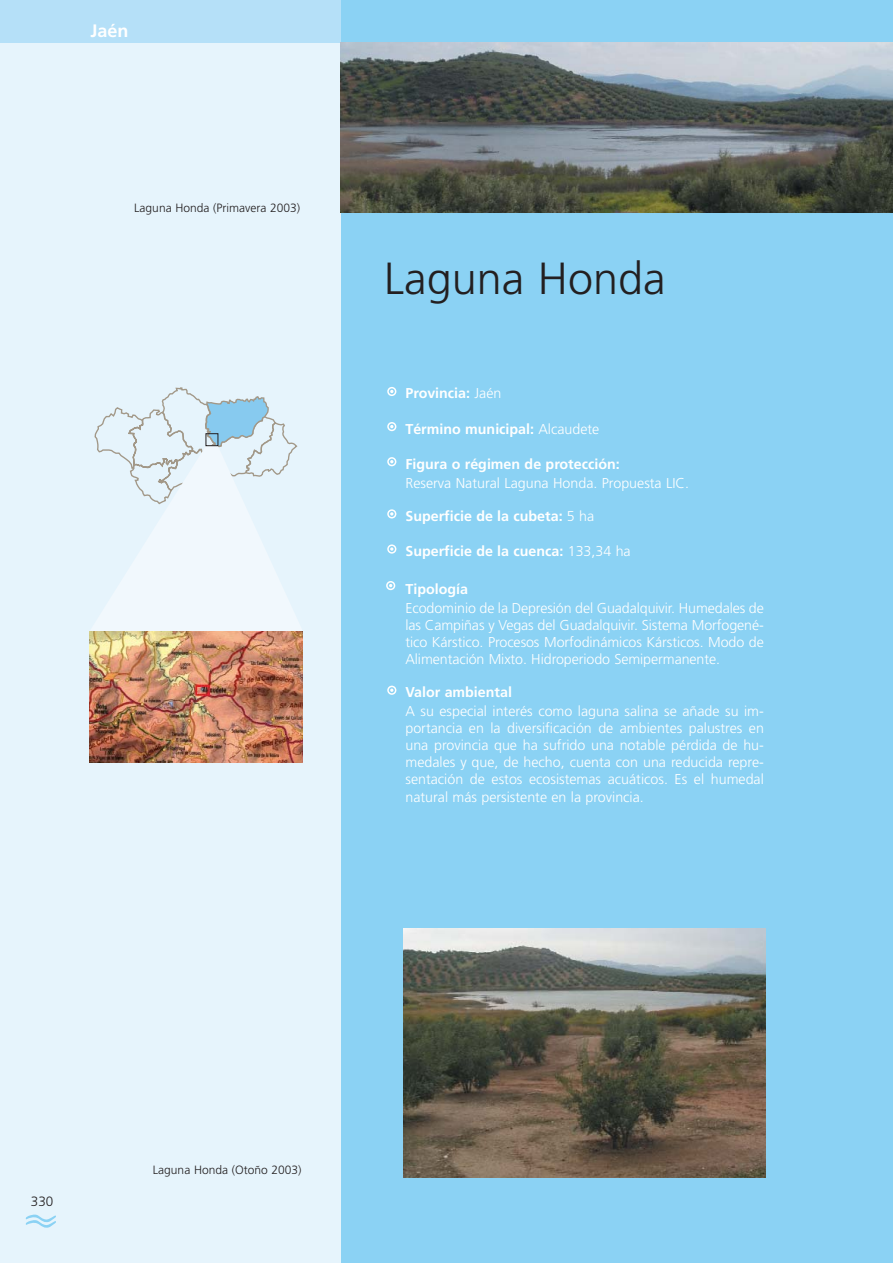
<style>
.page{position:relative;width:893px;height:1263px;background:#fff}
.page>*{position:absolute;margin:0;border:0;box-sizing:border-box;transform-origin:0 0}
.t1{font:300 45px "Frutiger";color:#231f20}
.t2{font:700 18px "Frutiger";color:#fff}
.t3{font:300 14.25px/17.1px "Frutiger";color:#fff;text-align:justify}
.t4{font:700 14.25px "Frutiger";color:#fff}
.t5{font:300 13.5px "Frutiger";color:#231f20}
.t6{font:300 12px "Frutiger";color:#231f20}
.s1{font-weight:300}
</style>
<div class="page">
<div style="left:340px;top:0;width:553px;height:1263px;background:#8bd2f4"></div>
<div style="left:0;top:43px;width:340px;height:1220px;background:#e6f4fc"></div>
<div style="left:0;top:0;width:340px;height:43px;background:#b5e0f8"></div>
<svg style="left:25px;top:1214px;width:31px;height:14px"></svg>
<div style="left:387px;top:686px;width:9px;height:9px;border:2px solid #fff;border-radius:50%"></div>
<div style="left:386px;top:581px;width:9px;height:9px;border:2px solid #fff;border-radius:50%"></div>
<div style="left:387px;top:544px;width:9px;height:10px;border:2px solid #fff;border-radius:50%"></div>
<div style="left:387px;top:509px;width:9px;height:9px;border:2px solid #fff;border-radius:50%"></div>
<div style="left:387px;top:457px;width:9px;height:9px;border:2px solid #fff;border-radius:50%"></div>
<div style="left:387px;top:422px;width:9px;height:9px;border:2px solid #fff;border-radius:50%"></div>
<div style="left:387px;top:387px;width:9px;height:9px;border:2px solid #fff;border-radius:50%"></div>
<img style="left:404px;top:928px;width:361px;height:250px">
<svg style="left:91px;top:387px;width:211px;height:244px"></svg>
<img style="left:90px;top:631px;width:212px;height:132px">
<div style="left:206px;top:433px;width:12px;height:13px;border:1px solid #231f20"></div>
<img style="left:340px;top:43px;width:553px;height:170px">
<p class="t2" style="left:90px;top:24px;width:40px">Jaén</p>
<p class="t6" style="left:134px;top:203px;width:167px">Laguna Honda (Primavera 2003)</p>
<h1 class="t1" style="left:384px;top:260px;width:283px">Laguna Honda</h1>
<p class="t4" style="left:405px;top:388px;width:97px">Provincia: <span class="s1">Jaén</span></p>
<p class="t4" style="left:405px;top:423px;width:195px">Término municipal: <span class="s1">Alcaudete</span></p>
<p class="t4" style="left:405px;top:458px;width:216px">Figura o régimen de protección:</p>
<p class="t3" style="left:405px;top:475px;width:285px">Reserva Natural Laguna Honda. Propuesta LIC.</p>
<p class="t4" style="left:405px;top:510px;width:190px">Superficie de la cubeta: <span class="s1">5 ha</span></p>
<p class="t4" style="left:405px;top:545px;width:227px">Superficie de la cuenca: <span class="s1">133,34 ha</span></p>
<p class="t4" style="left:405px;top:583px;width:64px">Tipología</p>
<p class="t3" style="left:405px;top:600px;width:360px">Ecodominio de la Depresión del Guadalquivir. Humedales de las Campiñas y Vegas del Guadalquivir. Sistema Morfogené&shy;tico Kárstico. Procesos Morfodinámicos Kársticos. Modo de Alimentación Mixto. Hidroperiodo Semipermanente.</p>
<p class="t4" style="left:405px;top:686px;width:108px">Valor ambiental</p>
<p class="t3" style="left:405px;top:704px;width:360px">A su especial interés como laguna salina se añade su im&shy;portancia en la diversificación de ambientes palustres en una provincia que ha sufrido una notable pérdida de hu&shy;medales y que, de hecho, cuenta con una reducida repre&shy;sentación de estos ecosistemas acuáticos. Es el humedal natural más persistente en la provincia.</p>
<p class="t5" style="left:31px;top:1196px;width:24px">330</p>
<p class="t6" style="left:153px;top:1165px;width:150px">Laguna Honda (Otoño 2003)</p>
</div>
